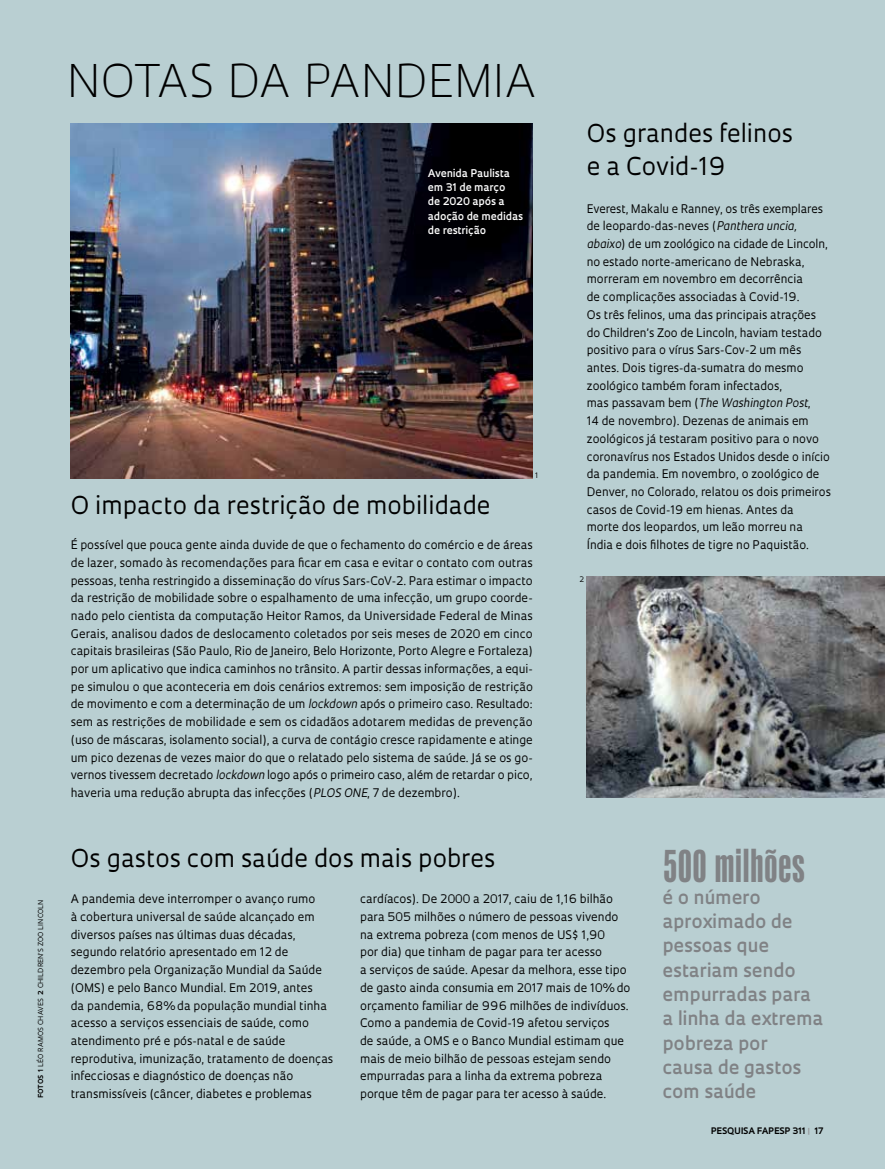
<style>
.page{position:relative;width:885px;height:1169px;background:#fff}
.page>*{position:absolute;margin:0;border:0;box-sizing:border-box;transform-origin:0 0}
.t1{font:300 43.8px "Oculum";color:#000}
.t2{font:42.6px "Swiss 924 BT Regular B";letter-spacing:.005em;color:#808285}
.t3{font:24px/33px "Oculum";color:#000}
.t4{font:600 18.3px/24.3px "Oculum";color:#808285}
.t5{font:11.55px/17.7px "Oculum";color:#000}
.t6{font:600 10.35px/14.1px "Oculum";color:#fff}
.t7{font:700 8.7px "Oculum";letter-spacing:.005em;color:#000}
.t8{font:7.35px "Oculum";color:#000}
.t9{font:6.75px "Oculum";letter-spacing:.015em;color:#000}
.s1{font-weight:700}
.s2{font-style:italic}
.s3{color:#939598}
</style>
<div class="page">
<div style="left:0;top:0;width:885px;height:1168px;background:#b9cfd2"></div>
<img style="left:71px;top:124px;width:462px;height:354px">
<img style="left:587px;top:576px;width:298px;height:221px">
<p class="t9" style="left:36px;top:1098px;width:200px;rotate:-90deg"><span class="s1">FOTOS 1</span> LÉO RAMOS CHAVES <span class="s1">2</span> CHILDREN’S ZOO LINCOLN</p>
<h1 class="t1" style="left:67px;top:51px;width:471px">NOTAS DA PANDEMIA</h1>
<p class="t6" style="left:428px;top:166px;width:97px">Avenida Paulista em 31 de março<br>de 2020 após a adoção de medidas de restrição</p>
<h3 class="t3" style="left:71px;top:488px;width:421px">O impacto da restrição de mobilidade</h3>
<p class="t8" style="left:535px;top:471px;width:5px">1</p>
<p class="t5" style="left:71px;top:535px;width:464px;text-align:justify">É possível que pouca gente ainda duvide de que o fechamento do comércio e de áreas de lazer, somado às recomendações para ficar em casa e evitar o contato com outras pessoas, tenha restringido a disseminação do vírus Sars-CoV-2. Para estimar o impacto da restrição de mobilidade sobre o espalhamento de uma infecção, um grupo coorde&shy;nado pelo cientista da computação Heitor Ramos, da Universidade Federal de Minas Gerais, analisou dados de deslocamento coletados por seis meses de 2020 em cinco capitais brasileiras (São Paulo, Rio de Janeiro, Belo Horizonte, Porto Alegre e Fortaleza) por um aplicativo que indica caminhos no trânsito. A partir dessas informações, a equi&shy;pe simulou o que aconteceria em dois cenários extremos: sem imposição de restrição de movimento e com a determinação de um <span class="s2">lockdown</span> após o primeiro caso. Resultado: sem as restrições de mobilidade e sem os cidadãos adotarem medidas de prevenção (uso de máscaras, isolamento social), a curva de contágio cresce rapidamente e atinge um pico dezenas de vezes maior do que o relatado pelo sistema de saúde. Já se os go&shy;vernos tivessem decretado <span class="s2">lockdown</span> logo após o primeiro caso, além de retardar o pico, haveria uma redução abrupta das infecções (<span class="s2">PLOS ONE</span>, 7 de dezembro).</p>
<h3 class="t3" style="left:587px;top:116px;width:208px">Os grandes felinos e a Covid-19</h3>
<p class="t5" style="left:587px;top:199px;width:246px">Everest, Makalu e Ranney, os três exemplares de leopardo-das-neves (<span class="s2">Panthera uncia, abaixo</span>) de um zoológico na cidade de Lincoln, no estado norte-americano de Nebraska, morreram em novembro em decorrência<br>de complicações associadas à Covid-19.<br>Os três felinos, uma das principais atrações do Children’s Zoo de Lincoln, haviam testado positivo para o vírus Sars-Cov-2 um mês antes. Dois tigres-da-sumatra do mesmo zoológico também foram infectados,<br>mas passavam bem (<span class="s2">The Washington Post</span>,<br>14 de novembro). Dezenas de animais em zoológicos já testaram positivo para o novo coronavírus nos Estados Unidos desde o início da pandemia. Em novembro, o zoológico de Denver, no Colorado, relatou os dois primeiros casos de Covid-19 em hienas. Antes da<br>morte dos leopardos, um leão morreu na Índia e dois filhotes de tigre no Paquistão.</p>
<p class="t8" style="left:580px;top:575px;width:6px">2</p>
<h3 class="t3" style="left:71px;top:841px;width:426px">Os gastos com saúde dos mais pobres</h3>
<p class="t5" style="left:71px;top:889px;width:264px">A pandemia deve interromper o avanço rumo<br>à cobertura universal de saúde alcançado em diversos países nas últimas duas décadas, segundo relatório apresentado em 12 de dezembro pela Organização Mundial da Saúde (OMS) e pelo Banco Mundial. Em 2019, antes<br>da pandemia, 68% da população mundial tinha acesso a serviços essenciais de saúde, como atendimento pré e pós-natal e de saúde reprodutiva, imunização, tratamento de doenças infecciosas e diagnóstico de doenças não transmissíveis (câncer, diabetes e problemas</p>
<p class="t5" style="left:360px;top:889px;width:272px">cardíacos). De 2000 a 2017, caiu de 1,16 bilhão para 505 milhões o número de pessoas vivendo na extrema pobreza (com menos de US$ 1,90<br>por dia) que tinham de pagar para ter acesso<br>a serviços de saúde. Apesar da melhora, esse tipo de gasto ainda consumia em 2017 mais de 10% do orçamento familiar de 996 milhões de indivíduos.<br>Como a pandemia de Covid-19 afetou serviços<br>de saúde, a OMS e o Banco Mundial estimam que mais de meio bilhão de pessoas estejam sendo empurradas para a linha da extrema pobreza porque têm de pagar para ter acesso à saúde.</p>
<h2 class="t2" style="left:663px;top:839px;width:143px">500 milhões</h2>
<h3 class="t4" style="left:663px;top:883px;width:162px">é o número aproximado de pessoas que estariam sendo empurradas para a linha da extrema pobreza por<br>causa de gastos com saúde</h3>
<p class="t7" style="left:709px;top:1124px;width:96px">PESQUISA FAPESP 311</p>
<p class="t7" style="left:711px;top:1124px;width:114px">PESQUISA FAPESP 311 <span class="s3">|</span> 17</p>
</div>
